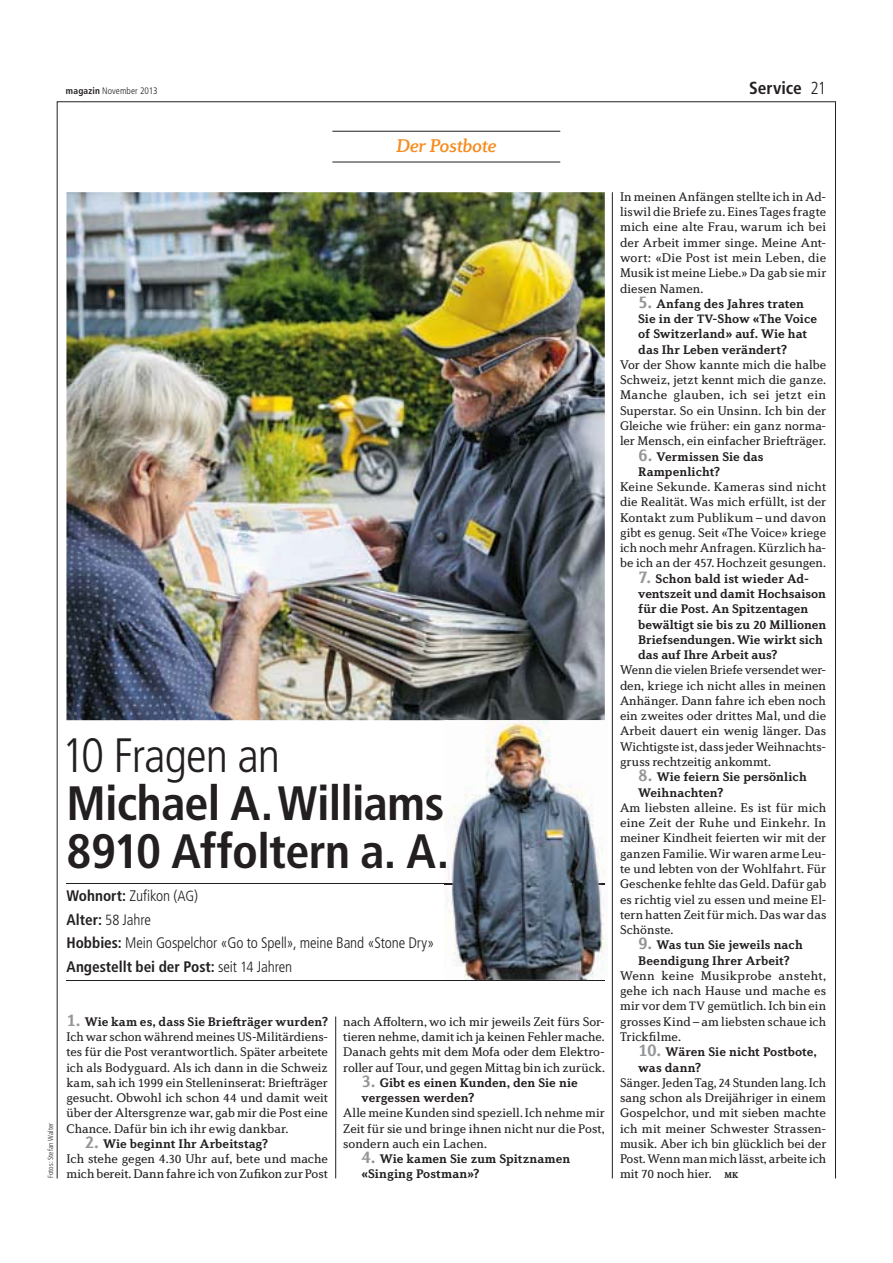
<style>
.page{position:relative;width:893px;height:1263px;background:#fff}
.page>*{position:absolute;margin:0;border:0;box-sizing:border-box;transform-origin:0 0}
.t1{font:700 condensed 48.3px/48.3px "Frutiger LT Std";letter-spacing:-.015em;color:#231f20}
.t2{font:italic 500 18.75px "Diverda Serif LT Std";letter-spacing:-.02em;color:#f68b1e}
.t3{font:700 condensed 17.4px "Frutiger LT Std";letter-spacing:-.005em;color:#231f20}
.t4{font:300 condensed 15.3px/23.7px "Frutiger LT Std";letter-spacing:-.01em;color:#231f20}
.t5{font:12.75px/15.3px "Diverda Serif LT Std";color:#231f20;text-align:justify}
.t6{font:700 12.75px "Diverda Serif LT Std";color:#231f20}
.t7{font:12.75px "Diverda Serif LT Std";letter-spacing:.025em;color:#231f20}
.t8{font:300 condensed 9.45px "Frutiger LT Std";letter-spacing:.01em;color:#231f20}
.t9{font:300 condensed 7.35px "Frutiger LT Std";letter-spacing:.01em;color:#231f20}
.s1{font-weight:700}
.s2{font-weight:300}
.s3{font-size:14.7px}
.s4{font-weight:700;font-size:17.4px;color:#939598}
.s5{font-size:12.45px}
.s6{font-size:17.4px;color:#939598}
.s7{font-weight:700;font-size:8.7px}
</style>
<div class="page">
<img style="left:66px;top:192px;width:539px;height:528px">
<hr style="left:66px;top:884px;width:539px;height:1px;background:#231f20">
<hr style="left:66px;top:980px;width:539px;height:1px;background:#231f20">
<hr style="left:335px;top:1017px;width:1px;height:161px;background:#231f20">
<hr style="left:612px;top:192px;width:1px;height:986px;background:#231f20">
<hr style="left:332px;top:131px;width:228px;height:1px;background:#231f20">
<hr style="left:332px;top:162px;width:228px;height:1px;background:#231f20">
<img style="left:444px;top:721px;width:163px;height:259px">
<img style="left:444px;top:884px;width:161px;height:1px">
<p class="t8" style="left:66px;top:87px;width:93px"><span class="s1">magazin</span> November 2013</p>
<h3 class="t3" style="left:749px;top:80px;width:78px">Service <span class="s2">21</span></h3>
<h2 class="t2" style="left:396px;top:139px;width:102px">Der Postbote</h2>
<p class="t9" style="left:47px;top:1178px;width:57px;rotate:-90deg">Fotos: Stefan Walter</p>
<p class="t1" style="left:62px;top:733px;width:389px"><span class="s2">10 Fragen an<br></span>Michael A. Williams<br>8910 Affoltern a. A.</p>
<p class="t4" style="left:66px;top:885px;width:369px"><span class="s1">Wohnort:</span> Zufikon (<span class="s3">AG</span>)<br><span class="s1">Alter:</span> <span class="s3">58</span> Jahre<br><span class="s1">Hobbies:</span> Mein Gospelchor «Go to Spell», meine Band «Stone Dry» <span class="s1">Angestellt bei der Post:</span> seit <span class="s3">14</span> Jahren</p>
<p class="t5" style="left:66px;top:1015px;width:263px"><span class="s4">1.</span> <span class="s1">Wie kam es, dass Sie Briefträger wurden?<br></span>Ich war schon während meines <span class="s5">US</span>-Militärdiens&shy;tes für die Post verantwortlich. Später arbeitete</p>
<p class="t5" style="left:66px;top:1061px;width:263px">ich als Bodyguard. Als ich dann in die Schweiz kam, sah ich <span class="s5">1999</span> ein Stelleninserat: Briefträger gesucht. Obwohl ich schon <span class="s5">44</span> und damit weit über der Altersgrenze war, gab mir die Post eine Chance. Dafür bin ich ihr ewig dankbar.</p>
<p class="t5" style="left:66px;top:1137px;width:263px;text-align:left;text-indent:18px"><span class="s4">2.</span> <span class="s1">Wie beginnt Ihr Arbeitstag?<br></span>Ich stehe gegen 4.<span class="s5">30</span> Uhr auf, bete und mache mich bereit. Dann fahre ich von Zufikon zur Post</p>
<p class="t5" style="left:343px;top:1015px;width:263px">nach Affoltern, wo ich mir jeweils Zeit fürs Sor&shy;tieren nehme, damit ich ja keinen Fehler mache.<br>Danach gehts mit dem Mofa oder dem Elektro&shy;roller auf Tour, und gegen Mittag bin ich zurück.</p>
<p class="t6" style="left:361px;top:1078px;width:218px"><span class="s6">3.</span> Gibt es einen Kunden, den Sie nie</p>
<p class="t6" style="left:361px;top:1093px;width:114px">vergessen werden?</p>
<p class="t5" style="left:343px;top:1107px;width:263px">Alle meine Kunden sind speziell. Ich nehme mir</p>
<p class="t5" style="left:343px;top:1122px;width:263px">Zeit für sie und bringe ihnen nicht nur die Post,</p>
<p class="t5" style="left:343px;top:1137px;width:145px">sondern auch ein Lachen.</p>
<p class="t6" style="left:361px;top:1154px;width:210px"><span class="s6">4.</span> Wie kamen Sie zum Spitznamen</p>
<p class="t6" style="left:361px;top:1169px;width:120px">«Singing Postman»?</p>
<p class="t5" style="left:620px;top:190px;width:208px">In meinen Anfängen stellte ich in Ad&shy;liswil die Briefe zu. Eines Tages fragte mich eine alte Frau, warum ich bei der Arbeit immer singe. Meine Ant&shy;wort: «Die Post ist mein Leben, die Musik ist meine Liebe.» Da gab sie mir diesen Namen.</p>
<p class="t6" style="left:638px;top:299px;width:167px"><span class="s6">5.</span> Anfang des Jahres traten</p>
<p class="t6" style="left:638px;top:314px;width:180px">Sie in der <span class="s5">TV</span>-Show «The Voice</p>
<p class="t6" style="left:638px;top:329px;width:171px">of Switzerland» auf. Wie hat</p>
<p class="t6" style="left:638px;top:345px;width:150px">das Ihr Leben verändert?</p>
<p class="t5" style="left:620px;top:358px;width:208px">Vor der Show kannte mich die halbe</p>
<p class="t5" style="left:620px;top:374px;width:208px">Schweiz, jetzt kennt mich die ganze.</p>
<p class="t7" style="left:620px;top:390px;width:208px">Manche glauben, ich sei jetzt ein</p>
<p class="t5" style="left:620px;top:404px;width:208px">Superstar. So ein Unsinn. Ich bin der</p>
<p class="t5" style="left:620px;top:419px;width:208px">Gleiche wie früher: ein ganz norma-</p>
<p class="t5" style="left:620px;top:435px;width:208px">ler Mensch, ein einfacher Briefträger.</p>
<p class="t6" style="left:638px;top:451px;width:127px"><span class="s6">6.</span> Vermissen Sie das</p>
<p class="t6" style="left:638px;top:467px;width:84px">Rampenlicht?</p>
<p class="t5" style="left:620px;top:480px;width:208px">Keine Sekunde. Kameras sind nicht</p>
<p class="t5" style="left:620px;top:496px;width:208px">die Realität. Was mich erfüllt, ist der</p>
<p class="t5" style="left:620px;top:511px;width:208px">Kontakt zum Publikum – und davon</p>
<p class="t5" style="left:620px;top:526px;width:208px">gibt es genug. Seit «The Voice» kriege</p>
<p class="t5" style="left:620px;top:542px;width:208px">ich noch mehr Anfragen. Kürzlich ha-</p>
<p class="t5" style="left:620px;top:557px;width:208px">be ich an der <span class="s5">457</span>. Hochzeit gesungen.</p>
<p class="t6" style="left:638px;top:574px;width:172px"><span class="s6">7.</span> Schon bald ist wieder Ad-</p>
<p class="t6" style="left:638px;top:589px;width:189px">ventszeit und damit Hochsaison</p>
<p class="t6" style="left:638px;top:604px;width:172px">für die Post. An Spitzentagen</p>
<p class="t6" style="left:638px;top:619px;width:189px">bewältigt sie bis zu <span class="s5">20</span> Millionen</p>
<p class="t6" style="left:638px;top:635px;width:186px">Briefsendungen. Wie wirkt sich</p>
<p class="t6" style="left:638px;top:650px;width:141px">das auf Ihre Arbeit aus?</p>
<p class="t5" style="left:620px;top:664px;width:208px">Wenn die vielen Briefe versendet wer-</p>
<p class="t5" style="left:620px;top:679px;width:208px">den, kriege ich nicht alles in meinen</p>
<p class="t5" style="left:620px;top:694px;width:208px">Anhänger. Dann fahre ich eben noch</p>
<p class="t5" style="left:620px;top:710px;width:208px">ein zweites oder drittes Mal, und die</p>
<p class="t5" style="left:620px;top:725px;width:208px">Arbeit dauert ein wenig länger. Das</p>
<p class="t5" style="left:620px;top:740px;width:208px">Wichtigste ist, dass jeder Weihnachts-</p>
<p class="t5" style="left:620px;top:755px;width:152px">gruss rechtzeitig ankommt.</p>
<p class="t6" style="left:638px;top:772px;width:170px"><span class="s6">8.</span> Wie feiern Sie persönlich</p>
<p class="t6" style="left:638px;top:787px;width:87px">Weihnachten?</p>
<p class="t5" style="left:620px;top:801px;width:208px">Am liebsten alleine. Es ist für mich</p>
<p class="t5" style="left:620px;top:816px;width:208px">eine Zeit der Ruhe und Einkehr. In</p>
<p class="t5" style="left:620px;top:832px;width:208px">meiner Kindheit feierten wir mit der</p>
<p class="t5" style="left:620px;top:847px;width:208px">ganzen Familie. Wir waren arme Leu-</p>
<p class="t5" style="left:620px;top:862px;width:208px">te und lebten von der Wohlfahrt. Für</p>
<p class="t5" style="left:620px;top:878px;width:208px">Geschenke fehlte das Geld. Dafür gab</p>
<p class="t5" style="left:620px;top:893px;width:208px">es richtig viel zu essen und meine El-</p>
<p class="t5" style="left:620px;top:908px;width:208px">tern hatten Zeit für mich. Das war das</p>
<p class="t5" style="left:620px;top:923px;width:55px">Schönste.</p>
<p class="t6" style="left:638px;top:940px;width:166px"><span class="s6">9.</span> Was tun Sie jeweils nach</p>
<p class="t6" style="left:638px;top:955px;width:153px">Beendigung Ihrer Arbeit?</p>
<p class="t5" style="left:620px;top:969px;width:208px">Wenn keine Musikprobe ansteht,</p>
<p class="t5" style="left:620px;top:984px;width:208px">gehe ich nach Hause und mache es</p>
<p class="t5" style="left:620px;top:1000px;width:208px">mir vor dem <span class="s5">TV</span> gemütlich. Ich bin ein</p>
<p class="t5" style="left:620px;top:1015px;width:208px">grosses Kind – am liebsten schaue ich</p>
<p class="t5" style="left:620px;top:1030px;width:62px">Trickfilme.</p>
<p class="t6" style="left:638px;top:1047px;width:180px"><span class="s6">10.</span> Wären Sie nicht Postbote,</p>
<p class="t6" style="left:638px;top:1062px;width:64px">was dann?</p>
<p class="t5" style="left:620px;top:1076px;width:208px">Sänger. Jeden Tag, <span class="s5">24</span> Stunden lang. Ich</p>
<p class="t5" style="left:620px;top:1091px;width:208px">sang schon als Dreijähriger in einem</p>
<p class="t5" style="left:620px;top:1107px;width:208px">Gospelchor, und mit sieben machte</p>
<p class="t5" style="left:620px;top:1122px;width:208px">ich mit meiner Schwester Strassen-</p>
<p class="t5" style="left:620px;top:1137px;width:208px">musik. Aber ich bin glücklich bei der</p>
<p class="t5" style="left:620px;top:1153px;width:208px">Post. Wenn man mich lässt, arbeite ich</p>
<p class="t5" style="left:620px;top:1168px;width:120px">mit <span class="s5">70</span> noch hier. <span class="s7">MK</span></p>
</div>
